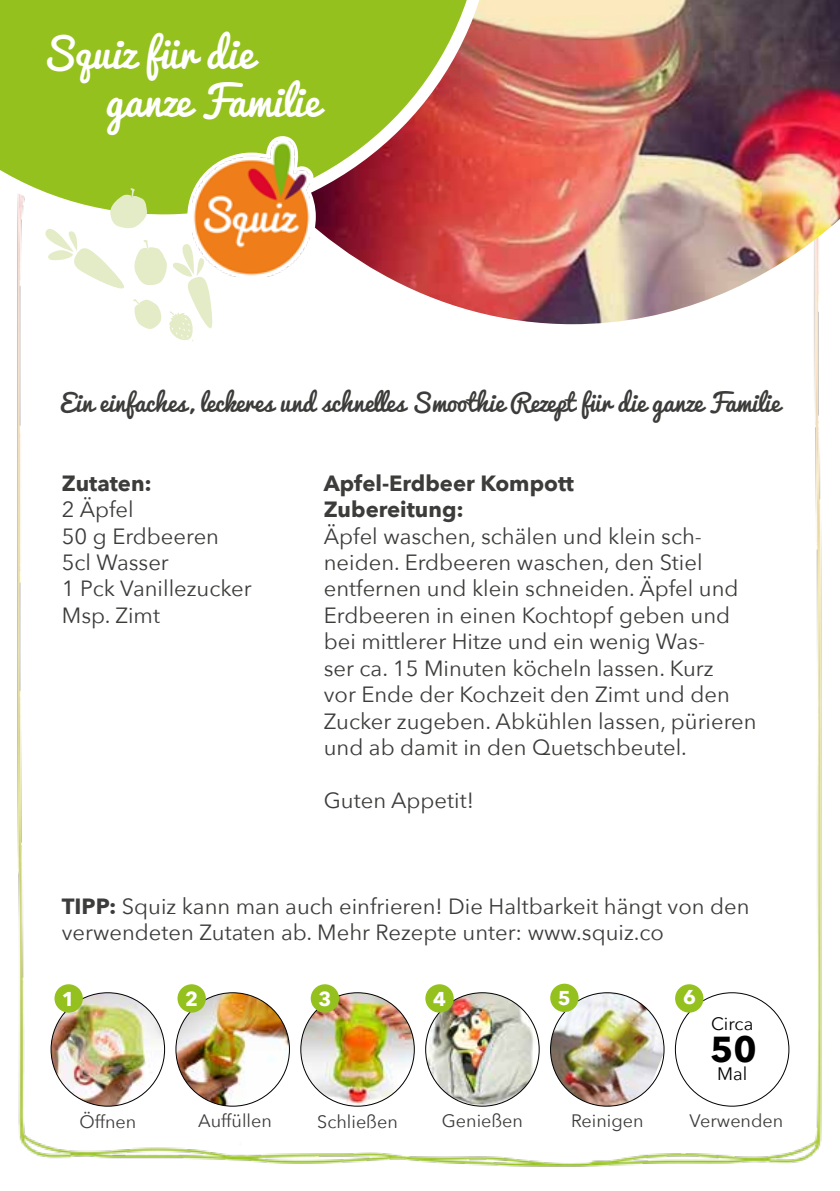
<style>
.page{position:relative;width:840px;height:1191px;background:#fff}
.page>*{position:absolute;margin:0;border:0;box-sizing:border-box;transform-origin:0 0}
.t1{font:40px/48px "Pacifico";color:#fff}
.t2{font:700 36px "Avenir Next";color:#000}
.t3{font:24px "Pacifico";color:#3c3c3b}
.t4{font:22px/26.4px "Avenir Next";color:#3c3c3b}
.t5{font:700 22px/26.4px "Avenir Next";color:#3c3c3b}
.t6{font:700 20px "Avenir Next";color:#fff}
.t7{font:18px "Avenir Next";color:#3c3c3b}
.t8{font:18px "Avenir Next";color:#000}
.s1{font-weight:700}
</style>
<div class="page">
<img style="left:17px;top:230px;width:805px;height:937px">
<img style="left:320px;top:0;width:519px;height:324px">
<img style="left:51px;top:992px;width:113px;height:114px;border-radius:57px">
<img style="left:176px;top:992px;width:113px;height:114px;border-radius:57px">
<img style="left:300px;top:992px;width:114px;height:114px;border-radius:57px">
<img style="left:425px;top:992px;width:114px;height:114px;border-radius:57px">
<img style="left:550px;top:992px;width:113px;height:114px">
<div style="left:54px;top:984px;width:29px;height:28px;background:#95c11f;border-radius:50%"></div>
<div style="left:177px;top:984px;width:29px;height:28px;background:#95c11f;border-radius:50%"></div>
<div style="left:310px;top:984px;width:29px;height:28px;background:#95c11f;border-radius:50%"></div>
<div style="left:425px;top:984px;width:28px;height:28px;background:#95c11f;border-radius:50%"></div>
<div style="left:550px;top:983px;width:28px;height:29px;background:#95c11f;border-radius:50%"></div>
<div style="left:674px;top:984px;width:29px;height:28px;background:#95c11f;border-radius:50%"></div>
<svg style="left:0;top:0;width:497px;height:230px;background:#a4a232"></svg>
<svg style="left:40px;top:130px;width:280px;height:211px"></svg>
<h1 class="t1" style="left:106px;top:29px;width:214px;text-indent:-64px">Squiz für die ganze Familie</h1>
<p class="t3" style="left:60px;top:381px;width:720px">Ein einfaches, leckeres und schnelles Smoothie Rezept für die ganze Familie</p>
<p class="t5" style="left:62px;top:469px;width:91px">Zutaten:</p>
<p class="t4" style="left:62px;top:495px;width:191px">2 Äpfel<br>50 g Erdbeeren<br>5cl Wasser<br>1 Pck Vanillezucker<br>Msp. Zimt</p>
<p class="t5" style="left:323px;top:469px;width:251px">Apfel-Erdbeer Kompott<br>Zubereitung:</p>
<p class="t4" style="left:323px;top:522px;width:434px">Äpfel waschen, schälen und klein sch&shy;neiden. Erdbeeren waschen, den Stiel entfernen und klein schneiden. Äpfel und Erdbeeren in einen Kochtopf geben und bei mittlerer Hitze und ein wenig Was-<br>ser ca. 15 Minuten köcheln lassen. Kurz<br>vor Ende der Kochzeit den Zimt und den Zucker zugeben. Abkühlen lassen, pürieren und ab damit in den Quetschbeutel.</p>
<p class="t4" style="left:323px;top:786px;width:151px">Guten Appetit!</p>
<p class="t4" style="left:62px;top:891px;width:688px"><span class="s1">TIPP:</span> Squiz kann man auch einfrieren! Die Haltbarkeit hängt von den verwendeten Zutaten ab. Mehr Rezepte unter: www.squiz.co</p>
<p class="t6" style="left:62px;top:981px;width:14px">1</p>
<p class="t6" style="left:185px;top:981px;width:14px">2</p>
<p class="t6" style="left:318px;top:981px;width:14px">3</p>
<p class="t6" style="left:433px;top:981px;width:14px">4</p>
<p class="t6" style="left:557px;top:980px;width:14px">5</p>
<p class="t6" style="left:682px;top:980px;width:14px">6</p>
<p class="t8" style="left:710px;top:1008px;width:44px">Circa</p>
<h2 class="t2" style="left:710px;top:1018px;width:48px">50</h2>
<p class="t8" style="left:716px;top:1058px;width:32px">Mal</p>
<p class="t7" style="left:79px;top:1106px;width:58px">Öffnen</p>
<p class="t7" style="left:198px;top:1105px;width:75px">Auffüllen</p>
<p class="t7" style="left:317px;top:1106px;width:82px">Schließen</p>
<p class="t7" style="left:441px;top:1105px;width:83px">Genießen</p>
<p class="t7" style="left:570px;top:1105px;width:74px">Reinigen</p>
<p class="t7" style="left:689px;top:1105px;width:95px">Verwenden</p>
</div>
